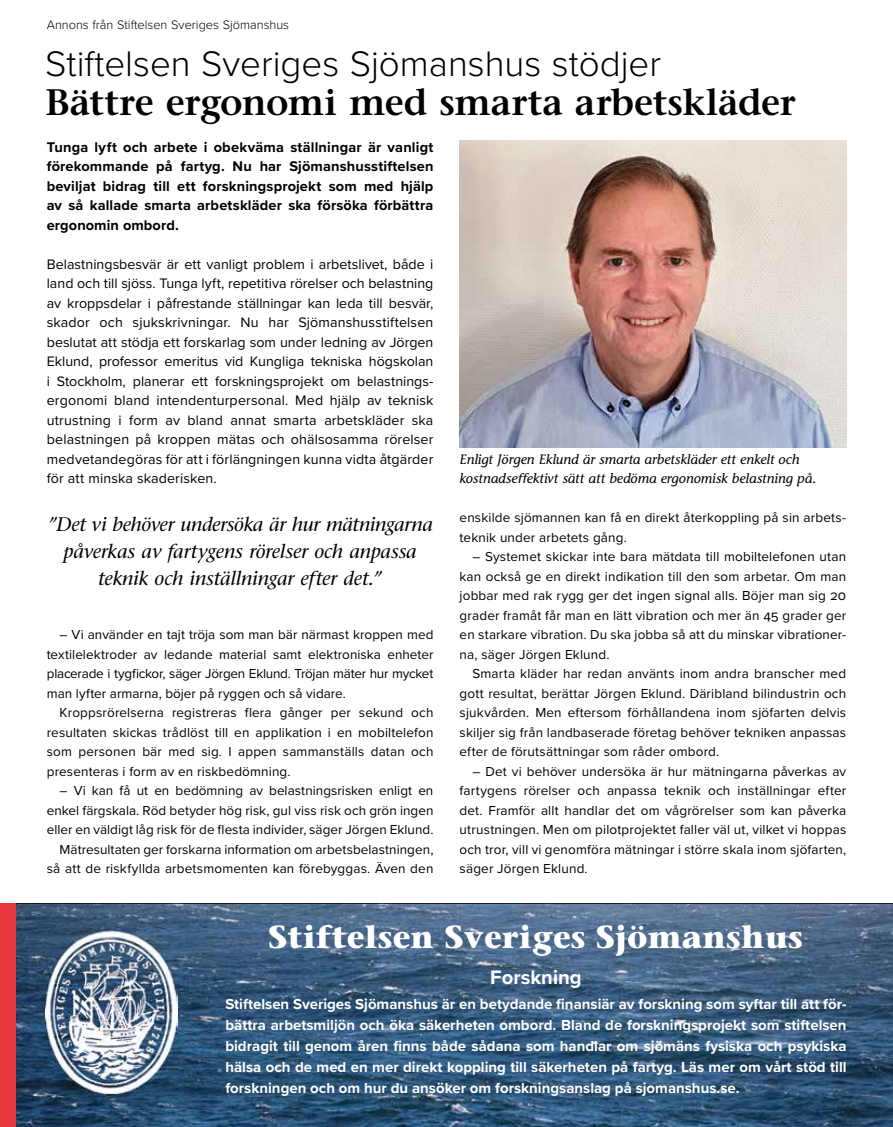
<style>
.page{position:relative;width:893px;height:1127px;background:#fff}
.page>*{position:absolute;margin:0;border:0;box-sizing:border-box;transform-origin:0 0}
.t1{font:300 36.75px "Proxima Nova";color:#000}
.t2{font:600 36.75px "Stone Serif";letter-spacing:-.005em;color:#000}
.t3{font:700 31.65px "Stone Serif";letter-spacing:.01em;color:#fff}
.t4{font:700 20.25px "Proxima Nova";color:#fff}
.t5{font:italic 19.5px/27px "Stone Serif";letter-spacing:-.015em;color:#000;text-align:center}
.t6{font:700 15px/21px "Proxima Nova";color:#fff;text-align:justify}
.t7{font:700 14.55px/19.5px "Proxima Nova";letter-spacing:.01em;color:#000;text-align:justify}
.t8{font:14.25px/19.5px "Proxima Nova";letter-spacing:.01em;color:#000;text-align:justify}
.t9{font:13.5px/19.5px "Proxima Nova";letter-spacing:.01em;color:#000;text-align:justify}
.t10{font:italic 13.5px/19.5px "Stone Informal";color:#000}
.t11{font:300 12.75px "Proxima Nova";color:#000}
</style>
<div class="page">
<img style="left:460px;top:141px;width:386px;height:307px">
<img style="left:15px;top:904px;width:878px;height:223px">
<div style="left:0;top:904px;width:15px;height:223px;background:#e6383e"></div>
<img style="left:46px;top:930px;width:131px;height:163px">
<p class="t11" style="left:47px;top:15px;width:244px">Annons från Stiftelsen Sveriges Sjömanshus</p>
<h1 class="t1" style="left:45px;top:36px;width:617px">Stiftelsen Sveriges Sjömanshus stödjer</h1>
<h1 class="t2" style="left:45px;top:81px;width:752px">Bättre ergonomi med smarta arbetskläder</h1>
<p class="t7" style="left:47px;top:137px;width:388px">Tunga lyft och arbete i obekväma ställningar är vanligt förekommande på fartyg. Nu har Sjömanshusstiftelsen beviljat bidrag till ett forskningsprojekt som med hjälp av så kallade smarta arbetskläder ska försöka förbättra ergonomin ombord.</p>
<p class="t8" style="left:47px;top:253px;width:388px">Belastningsbesvär är ett vanligt problem i arbetslivet, både i land och till sjöss. Tunga lyft, repetitiva rörelser och belastning av kroppsdelar i påfrestande ställningar kan leda till besvär, skador och sjukskrivningar. Nu har Sjömanshusstiftelsen beslutat att stödja ett forskarlag som under ledning av Jörgen Eklund, professor emeritus vid Kungliga tekniska högskolan i Stockholm, planerar ett forskningsprojekt om belastnings&shy;ergonomi bland intendenturpersonal. Med hjälp av teknisk utrustning i form av bland annat smarta arbetskläder ska belastningen på kroppen mätas och ohälsosamma rörelser medvetandegöras för att i förlängningen kunna vidta åtgärder för att minska skaderisken.</p>
<h3 class="t5" style="left:47px;top:511px;width:387px">”Det vi behöver undersöka är hur mätningarna påverkas av fartygens rörelser och anpassa teknik och inställningar efter det.”</h3>
<p class="t9" style="left:47px;top:624px;width:388px;text-indent:13px">– Vi använder en tajt tröja som man bär närmast kroppen med textilelektroder av ledande material samt elektroniska enheter placerade i tygfickor, säger Jörgen Eklund. Tröjan mäter hur mycket man lyfter armarna, böjer på ryggen och så vidare.</p>
<p class="t9" style="left:47px;top:702px;width:388px;text-indent:13px">Kroppsrörelserna registreras flera gånger per sekund och resultaten skickas trådlöst till en applikation i en mobiltelefon som personen bär med sig. I appen sammanställs datan och presenteras i form av en riskbedömning.</p>
<p class="t9" style="left:47px;top:780px;width:388px;text-align:right">– Vi kan få ut en bedömning av belastningsrisken enligt en enkel färgskala. Röd betyder hög risk, gul viss risk och grön ingen eller en väldigt låg risk för de flesta individer, säger Jörgen Eklund.<br>Mätresultaten ger forskarna information om arbetsbelastningen, så att de riskfyllda arbetsmomenten kan förebyggas. Även den</p>
<p class="t10" style="left:460px;top:449px;width:358px">Enligt Jörgen Eklund är smarta arbetskläder ett enkelt och kostnadseffektivt sätt att bedöma ergonomisk belastning på.</p>
<p class="t9" style="left:460px;top:507px;width:388px">enskilde sjömannen kan få en direkt återkoppling på sin arbets&shy;teknik under arbetets gång.</p>
<p class="t9" style="left:460px;top:546px;width:388px;text-indent:13px">– Systemet skickar inte bara mätdata till mobiltelefonen utan kan också ge en direkt indikation till den som arbetar. Om man jobbar med rak rygg ger det ingen signal alls. Böjer man sig 20 grader framåt får man en lätt vibration och mer än 45 grader ger en starkare vibration. Du ska jobba så att du minskar vibrationer&shy;na, säger Jörgen Eklund.</p>
<p class="t9" style="left:460px;top:663px;width:388px;text-indent:13px">Smarta kläder har redan använts inom andra branscher med gott resultat, berättar Jörgen Eklund. Däribland bilindustrin och sjukvården. Men eftersom förhållandena inom sjöfarten delvis skiljer sig från landbaserade företag behöver tekniken anpassas efter de förutsättningar som råder ombord.</p>
<p class="t9" style="left:460px;top:761px;width:388px;text-indent:13px">– Det vi behöver undersöka är hur mätningarna påverkas av fartygens rörelser och anpassa teknik och inställningar efter det. Framför allt handlar det om vågrörelser som kan påverka utrustningen. Men om pilotprojektet faller väl ut, vilket vi hoppas och tror, vill vi genomföra mätningar i större skala inom sjöfarten, säger Jörgen Eklund.</p>
<h2 class="t3" style="left:268px;top:917px;width:536px">Stiftelsen Sveriges Sjömanshus</h2>
<h3 class="t4" style="left:490px;top:962px;width:93px">Forskning</h3>
<p class="t6" style="left:225px;top:993px;width:623px">Stiftelsen Sveriges Sjömanshus är en betydande finansiär av forskning som syftar till att för&shy;bättra arbetsmiljön och öka säkerheten ombord. Bland de forskningsprojekt som stiftelsen bidragit till genom åren finns både sådana som handlar om sjömäns fysiska och psykiska hälsa och de med en mer direkt koppling till säkerheten på fartyg. Läs mer om vårt stöd till forskningen och om hur du ansöker om forskningsanslag på sjomanshus.se.</p>
</div>
